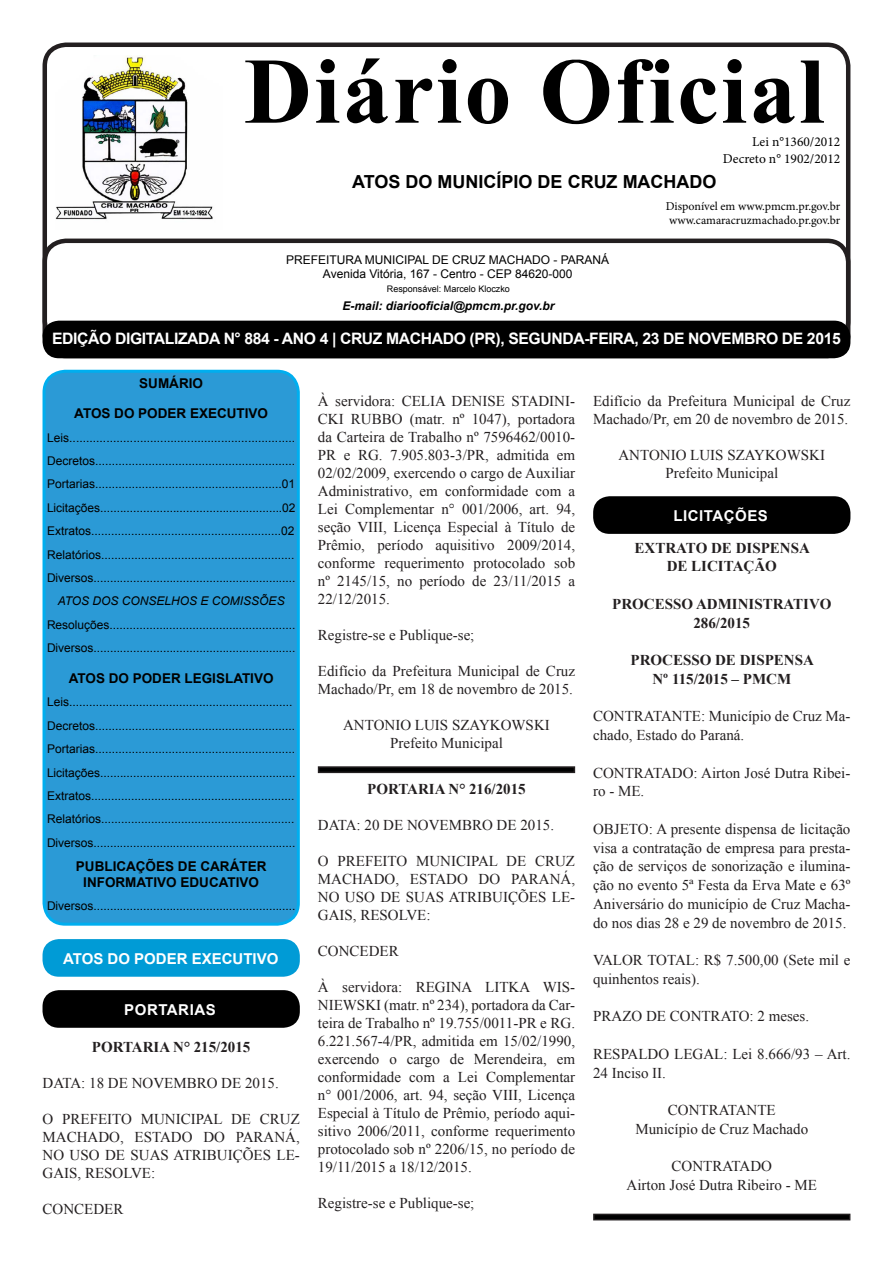
<style>
.page{position:relative;width:893px;height:1263px;background:#fff}
.page>*{position:absolute;margin:0;border:0;box-sizing:border-box;transform-origin:0 0}
.t1{font:700 93.9px "Times New Roman";letter-spacing:.025em;color:#000}
.t2{font:700 18px "Arial";color:#000}
.t3{font:700 15.75px "Arial";letter-spacing:-.025em;color:#fff}
.t4{font:15px/18px "Times New Roman";color:#231f20}
.t5{font:700 15px/18.8px "Times New Roman";color:#231f20;text-align:center}
.t6{font:700 15px "Arial";color:#fff}
.t7{font:700 15px "Arial";letter-spacing:.035em;color:#fff}
.t8{font:700 13.5px "Arial";color:#000}
.t9{font:13.5px "Minion Pro";color:#000}
.t10{font:12px "Arial";color:#000}
.t11{font:12px "Minion Pro";letter-spacing:-.005em;color:#000}
.t12{font:italic 700 12px "Arial";color:#000}
.t13{font:italic 12px "Arial";color:#000}
.t14{font:9px "Arial";color:#000}
</style>
<div class="page">
<div style="left:43px;top:43px;width:807px;height:301px;border:4px solid #231f20;border-radius:21px"></div>
<div style="left:43px;top:239px;width:807px;height:119px;border:4px solid #231f20;border-radius:21px"></div>
<div style="left:44px;top:371px;width:254px;height:553px;background:#2b9ad6;border-radius:21px"></div>
<div style="left:43px;top:370px;width:257px;height:556px;border:3px solid #00aeef;border-radius:21px"></div>
<div style="left:43px;top:321px;width:807px;height:37px;background:#000;border-radius:16px"></div>
<img style="left:55px;top:55px;width:158px;height:165px">
<div style="left:43px;top:939px;width:257px;height:38px;background:#009bd6;border-radius:16px"></div>
<div style="left:43px;top:990px;width:257px;height:38px;background:#000;border-radius:16px"></div>
<svg style="left:317px;top:766px;width:259px;height:8px;background:#343333"></svg>
<div style="left:593px;top:496px;width:257px;height:38px;background:#000;border-radius:16px"></div>
<svg style="left:593px;top:1213px;width:258px;height:8px;background:#333232"></svg>
<p class="t1" style="left:244px;top:24px;width:582px">Diário Oficial</p>
<p class="t9" style="left:752px;top:133px;width:90px">Lei n°1360/2012</p>
<p class="t9" style="left:723px;top:149px;width:119px">Decreto n° 1902/2012</p>
<p class="t2" style="left:352px;top:169px;width:366px">ATOS DO MUNICÍPIO DE CRUZ MACHADO</p>
<p class="t11" style="left:666px;top:198px;width:176px">Disponível em www.pmcm.pr.gov.br</p>
<p class="t11" style="left:669px;top:212px;width:173px">www.camaracruzmachado.pr.gov.br</p>
<p class="t10" style="left:286px;top:251px;width:325px">PREFEITURA MUNICIPAL DE CRUZ MACHADO - PARANÁ</p>
<p class="t10" style="left:323px;top:266px;width:251px">Avenida Vitória, 167 - Centro - CEP 84620-000</p>
<p class="t14" style="left:387px;top:282px;width:125px">Responsável: Marcelo Kloczko</p>
<p class="t12" style="left:343px;top:298px;width:213px">E-mail: diariooficial@pmcm.pr.gov.br</p>
<p class="t3" style="left:52px;top:327px;width:790px">EDIÇÃO DIGITALIZADA N° 884 - ANO 4 | CRUZ MACHADO (PR), SEGUNDA-FEIRA, 23 DE NOVEMBRO DE 2015</p>
<p class="t8" style="left:139px;top:373px;width:65px">SUMÁRIO</p>
<p class="t8" style="left:74px;top:404px;width:195px">ATOS DO PODER EXECUTIVO</p>
<p class="t10" style="left:47px;top:429px;width:250px">Leis...................................................................</p>
<p class="t10" style="left:47px;top:453px;width:250px">Decretos............................................................</p>
<p class="t10" style="left:47px;top:476px;width:250px">Portarias........................................................01</p>
<p class="t10" style="left:47px;top:499px;width:250px">Licitações.......................................................02</p>
<p class="t10" style="left:47px;top:523px;width:249px">Extratos.........................................................02</p>
<p class="t10" style="left:47px;top:546px;width:249px">Relatórios..........................................................</p>
<p class="t10" style="left:47px;top:570px;width:250px">Diversos.............................................................</p>
<p class="t13" style="left:58px;top:593px;width:228px">ATOS DOS CONSELHOS E COMISSÕES</p>
<p class="t10" style="left:47px;top:616px;width:250px">Resoluções........................................................</p>
<p class="t10" style="left:47px;top:640px;width:250px">Diversos.............................................................</p>
<p class="t8" style="left:69px;top:669px;width:206px">ATOS DO PODER LEGISLATIVO</p>
<p class="t10" style="left:47px;top:694px;width:247px">Leis...................................................................</p>
<p class="t10" style="left:47px;top:717px;width:250px">Decretos............................................................</p>
<p class="t10" style="left:47px;top:741px;width:250px">Portarias............................................................</p>
<p class="t10" style="left:47px;top:764px;width:250px">Licitações...........................................................</p>
<p class="t10" style="left:47px;top:787px;width:249px">Extratos.............................................................</p>
<p class="t10" style="left:47px;top:811px;width:249px">Relatórios..........................................................</p>
<p class="t10" style="left:47px;top:834px;width:250px">Diversos.............................................................</p>
<p class="t8" style="left:76px;top:856px;width:192px">PUBLICAÇÕES DE CARÁTER</p>
<p class="t8" style="left:83px;top:873px;width:177px">INFORMATIVO EDUCATIVO</p>
<p class="t10" style="left:47px;top:898px;width:250px">Diversos.............................................................</p>
<p class="t4" style="left:318px;top:392px;width:259px;text-align:justify">À servidora: CELIA DENISE STADINI-CKI RUBBO (matr. nº 1047), portadora da Carteira de Trabalho nº 7596462/0010- PR e RG. 7.905.803-3/PR, admitida em 02/02/2009, exercendo o cargo de Auxiliar Administrativo, em conformidade com a Lei Complementar n° 001/2006, art. 94, seção VIII, Licença Especial à Título de Prêmio, período aquisitivo 2009/2014, conforme requerimento protocolado sob nº 2145/15, no período de 23/11/2015 a 22/12/2015.</p>
<p class="t4" style="left:318px;top:626px;width:158px">Registre-se e Publique-se;</p>
<p class="t4" style="left:318px;top:662px;width:259px">Edifício da Prefeitura Municipal de Cruz<br>Machado/Pr, em 18 de novembro de 2015.</p>
<p class="t4" style="left:343px;top:716px;width:208px">ANTONIO LUIS SZAYKOWSKI</p>
<p class="t4" style="left:390px;top:734px;width:114px">Prefeito Municipal</p>
<p class="t5" style="left:367px;top:779px;width:160px">PORTARIA N° 216/2015</p>
<p class="t4" style="left:318px;top:816px;width:238px">DATA: 20 DE NOVEMBRO DE 2015.</p>
<p class="t4" style="left:318px;top:852px;width:259px;text-align:justify">O PREFEITO MUNICIPAL DE CRUZ MACHADO, ESTADO DO PARANÁ, NO USO DE SUAS ATRIBUIÇÕES LE-GAIS, RESOLVE:</p>
<p class="t4" style="left:318px;top:942px;width:82px">CONCEDER</p>
<p class="t4" style="left:318px;top:978px;width:259px;text-align:justify">À servidora: REGINA LITKA WIS-NIEWSKI (matr. nº 234), portadora da Car&shy;teira de Trabalho nº 19.755/0011-PR e RG.<br>6.221.567-4/PR, admitida em 15/02/1990, exercendo o cargo de Merendeira, em conformidade com a Lei Complementar n° 001/2006, art. 94, seção VIII, Licença Especial à Título de Prêmio, período aqui&shy;sitivo 2006/2011, conforme requerimento protocolado sob nº 2206/15, no período de 19/11/2015 a 18/12/2015.</p>
<p class="t4" style="left:318px;top:1194px;width:158px">Registre-se e Publique-se;</p>
<p class="t4" style="left:593px;top:392px;width:259px">Edifício da Prefeitura Municipal de Cruz<br>Machado/Pr, em 20 de novembro de 2015.</p>
<p class="t4" style="left:618px;top:446px;width:208px">ANTONIO LUIS SZAYKOWSKI</p>
<p class="t4" style="left:665px;top:464px;width:114px">Prefeito Municipal</p>
<p class="t7" style="left:673px;top:505px;width:96px">LICITAÇÕES</p>
<p class="t5" style="left:635px;top:538px;width:177px">EXTRATO DE DISPENSA</p>
<p class="t5" style="left:667px;top:556px;width:112px">DE LICITAÇÃO</p>
<p class="t5" style="left:612px;top:594px;width:221px">PROCESSO ADMINISTRATIVO<br>286/2015</p>
<p class="t5" style="left:630px;top:650px;width:185px">PROCESSO DE DISPENSA</p>
<p class="t5" style="left:652px;top:669px;width:140px">Nº 115/2015 – PMCM</p>
<p class="t4" style="left:593px;top:706px;width:259px;line-height:18.8px">CONTRATANTE: Município de Cruz Ma&shy;chado, Estado do Paraná.</p>
<p class="t4" style="left:593px;top:763px;width:259px;line-height:18.8px">CONTRATADO: Airton José Dutra Ribei&shy;ro - ME.</p>
<p class="t4" style="left:593px;top:819px;width:259px;line-height:18.8px;text-align:justify">OBJETO: A presente dispensa de licitação visa a contratação de empresa para presta&shy;ção de serviços de sonorização e ilumina&shy;ção no evento 5ª Festa da Erva Mate e 63º Aniversário do município de Cruz Macha&shy;do nos dias 28 e 29 de novembro de 2015.</p>
<p class="t4" style="left:593px;top:950px;width:259px;line-height:18.8px">VALOR TOTAL: R$ 7.500,00 (Sete mil e quinhentos reais).</p>
<p class="t4" style="left:593px;top:1007px;width:217px">PRAZO DE CONTRATO: 2 meses.</p>
<p class="t4" style="left:593px;top:1044px;width:259px;line-height:18.8px">RESPALDO LEGAL: Lei 8.666/93 – Art.<br>24 Inciso II.</p>
<p class="t4" style="left:668px;top:1101px;width:109px">CONTRATANTE</p>
<p class="t4" style="left:635px;top:1119px;width:174px">Município de Cruz Machado</p>
<p class="t4" style="left:672px;top:1157px;width:102px">CONTRATADO</p>
<p class="t4" style="left:627px;top:1176px;width:192px">Airton José Dutra Ribeiro - ME</p>
<p class="t6" style="left:63px;top:948px;width:217px">ATOS DO PODER EXECUTIVO</p>
<p class="t7" style="left:124px;top:999px;width:93px">PORTARIAS</p>
<p class="t5" style="left:92px;top:1037px;width:160px">PORTARIA N° 215/2015</p>
<p class="t4" style="left:43px;top:1073px;width:238px">DATA: 18 DE NOVEMBRO DE 2015.</p>
<p class="t4" style="left:43px;top:1109px;width:259px;text-align:justify">O PREFEITO MUNICIPAL DE CRUZ MACHADO, ESTADO DO PARANÁ, NO USO DE SUAS ATRIBUIÇÕES LE-GAIS, RESOLVE:</p>
<p class="t4" style="left:43px;top:1199px;width:82px">CONCEDER</p>
</div>
